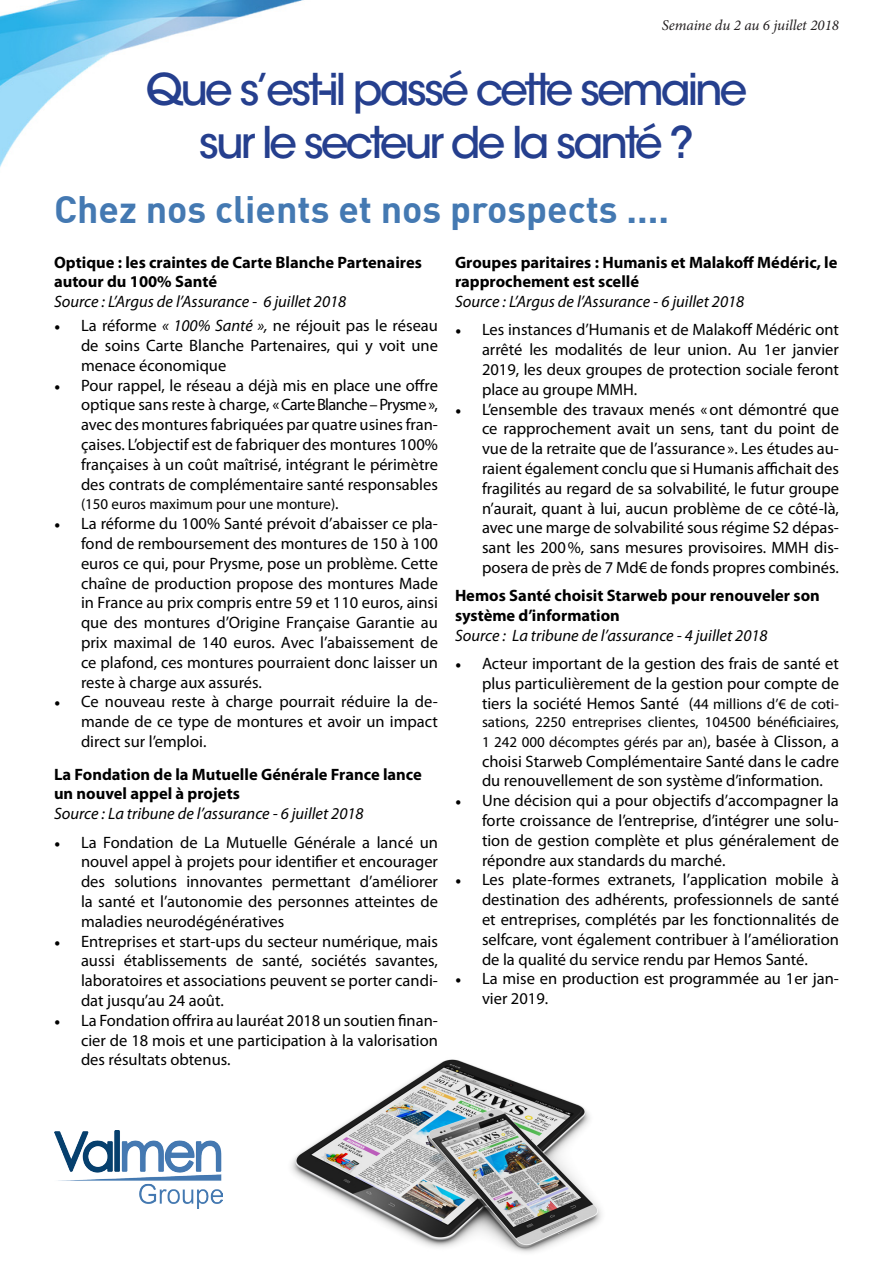
<style>
.page{position:relative;width:893px;height:1263px;background:#fff}
.page>*{position:absolute;margin:0;border:0;box-sizing:border-box;transform-origin:0 0}
.t1{font:500 43.5px/52.2px "ITC Avant Garde Std";letter-spacing:-.07em;color:#253f8e;text-align:center}
.t2{font:700 37.5px "DIN";color:#4479b2}
.t3{font:16.5px/19.8px "Myriad Pro";color:#000;text-align:justify}
.t4{font:700 16.5px/19.8px "Myriad Pro";color:#000}
.t5{font:italic 16.5px "Myriad Pro";color:#000}
.t6{font:15px/19.8px "Myriad Pro";color:#000}
.t7{font:italic 15px "Minion Pro";letter-spacing:-.005em;color:#231f20}
.s1{font-family:"Minion Pro"}
.s2{font-style:italic}
.s3{font-size:16.5px}
.s4{font-size:15px}
</style>
<div class="page">
<img style="left:0;top:1px;width:300px;height:167px">
<img style="left:54px;top:1131px;width:169px;height:78px">
<img style="left:291px;top:1059px;width:311px;height:194px">
<p class="t7" style="left:662px;top:15px;width:179px">Semaine du 2 au 6 juillet 2018</p>
<p class="t1" style="left:146px;top:64px;width:603px">Que s’est-il passé cette semaine sur le secteur de la santé ?</p>
<p class="t2" style="left:54px;top:185px;width:617px">Chez nos clients et nos prospects ....</p>
<p class="t4" style="left:54px;top:251px;width:369px">Optique : les craintes de Carte Blanche Partenaires autour du 100% Santé</p>
<p class="t5" style="left:54px;top:291px;width:294px">Source : L’Argus de l’Assurance - 6 juillet 2018</p>
<p class="t3" style="left:81px;top:315px;width:358px;text-indent:-27px"><span class="s1">•</span> La réforme <span class="s2">« 100% Santé »,</span> ne réjouit pas le réseau de soins Carte Blanche Partenaires, qui y voit une menace économique</p>
<p class="t3" style="left:81px;top:375px;width:358px;text-indent:-27px"><span class="s1">•</span> Pour rappel, le réseau a déjà mis en place une offre optique sans reste à charge, « Carte Blanche – Prysme », avec des montures fabriquées par quatre usines fran&shy;çaises. L’objectif est de fabriquer des montures 100% françaises à un coût maîtrisé, intégrant le périmètre des contrats de complémentaire santé responsables</p>
<p class="t6" style="left:81px;top:494px;width:259px">(150 euros maximum pour une monture)<span class="s3">.</span></p>
<p class="t3" style="left:81px;top:513px;width:358px;text-indent:-27px"><span class="s1">•</span> La réforme du 100% Santé prévoit d’abaisser ce pla&shy;fond de remboursement des montures de 150 à 100 euros ce qui, pour Prysme, pose un problème. Cette chaîne de production propose des montures Made in France au prix compris entre 59 et 110 euros, ainsi que des montures d’Origine Française Garantie au prix maximal de 140 euros. Avec l’abaissement de ce plafond, ces montures pourraient donc laisser un reste à charge aux assurés.</p>
<p class="t3" style="left:81px;top:692px;width:358px;text-indent:-27px"><span class="s1">•</span> Ce nouveau reste à charge pourrait réduire la de&shy;mande de ce type de montures et avoir un impact direct sur l’emploi.</p>
<p class="t4" style="left:54px;top:764px;width:369px">La Fondation de la Mutuelle Générale France lance un nouvel appel à projets</p>
<p class="t5" style="left:54px;top:803px;width:311px">Source : La tribune de l’assurance - 6 juillet 2018</p>
<p class="t3" style="left:81px;top:832px;width:358px;text-indent:-27px"><span class="s1">•</span> La Fondation de La Mutuelle Générale a lancé un nouvel appel à projets pour identifier et encourager des solutions innovantes permettant d’améliorer la santé et l’autonomie des personnes atteintes de maladies neurodégénératives</p>
<p class="t3" style="left:81px;top:931px;width:358px;text-indent:-27px"><span class="s1">•</span> Entreprises et start-ups du secteur numérique, mais aussi établissements de santé, sociétés savantes, laboratoires et associations peuvent se porter candi&shy;dat jusqu’au 24 août.</p>
<p class="t3" style="left:81px;top:1010px;width:358px;text-indent:-27px"><span class="s1">•</span> La Fondation offrira au lauréat 2018 un soutien finan&shy;cier de 18 mois et une participation à la valorisation des résultats obtenus.</p>
<p class="t4" style="left:455px;top:251px;width:384px">Groupes paritaires : Humanis et Malakoff Médéric, le rapprochement est scellé</p>
<p class="t5" style="left:455px;top:291px;width:291px">Source : L’Argus de l’Assurance - 6 juillet 2018</p>
<p class="t3" style="left:482px;top:320px;width:358px;text-indent:-27px"><span class="s1">•</span> Les instances d’Humanis et de Malakoff Médéric ont arrêté les modalités de leur union. Au 1er janvier 2019, les deux groupes de protection sociale feront place au groupe MMH.</p>
<p class="t3" style="left:482px;top:399px;width:359px;text-indent:-27px"><span class="s1">•</span> L’ensemble des travaux menés «ont démontré que ce rapprochement avait un sens, tant du point de vue de la retraite que de l’assurance ». Les études au&shy;raient également conclu que si Humanis affichait des fragilités au regard de sa solvabilité, le futur groupe n’aurait, quant à lui, aucun problème de ce côté-là, avec une marge de solvabilité sous régime S2 dépas&shy;sant les 200%, sans mesures provisoires. MMH dis&shy;posera de près de 7 Md€ de fonds propres combinés.</p>
<p class="t4" style="left:455px;top:585px;width:366px">Hemos Santé choisit Starweb pour renouveler son système d’information</p>
<p class="t5" style="left:455px;top:625px;width:314px">Source : La tribune de l’assurance - 4 juillet 2018</p>
<p class="t3" style="left:482px;top:654px;width:358px;text-indent:-27px"><span class="s1">•</span> Acteur important de la gestion des frais de santé et plus particulièrement de la gestion pour compte de tiers la société Hemos Santé (<span class="s4">44 millions d’€ de coti-</span></p>
<p class="t6" style="left:482px;top:712px;width:358px">sations, 2250 entreprises clientes, 104500 bénéficiaires,<br>1 242 000 décomptes gérés par an)<span class="s3">, basée à Clisson, a</span></p>
<p class="t3" style="left:482px;top:751px;width:358px">choisi Starweb Complémentaire Santé dans le cadre du renouvellement de son système d’information.</p>
<p class="t3" style="left:482px;top:790px;width:358px;text-indent:-27px"><span class="s1">•</span> Une décision qui a pour objectifs d’accompagner la forte croissance de l’entreprise, d’intégrer une solu&shy;tion de gestion complète et plus généralement de répondre aux standards du marché.</p>
<p class="t3" style="left:482px;top:870px;width:358px;text-indent:-27px"><span class="s1">•</span> Les plate-formes extranets, l’application mobile à destination des adhérents, professionnels de santé et entreprises, complétés par les fonctionnalités de selfcare, vont également contribuer à l’amélioration de la qualité du service rendu par Hemos Santé.</p>
<p class="t3" style="left:482px;top:969px;width:358px;text-indent:-27px"><span class="s1">•</span> La mise en production est programmée au 1er jan&shy;vier 2019.</p>
</div>
